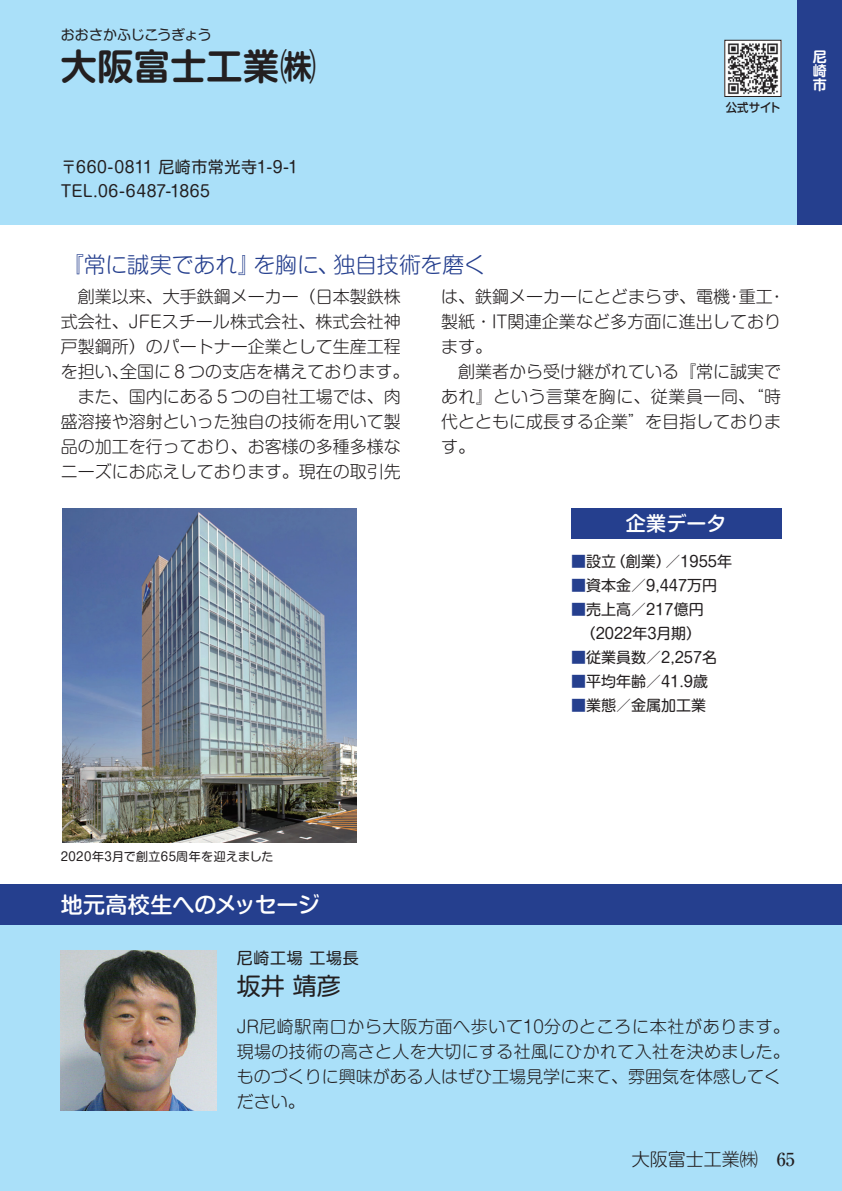
<style>
.page{position:relative;width:842px;height:1191px;background:#fff}
.page>*{position:absolute;margin:0;border:0;box-sizing:border-box;transform-origin:0 0}
.t1{font:700 36px "Shin M Go Pro De";letter-spacing:.015em;color:#231f20}
.t2{font:24px "Shin M Go Pro";color:#231f20}
.t3{font:300 22px "Shin M Go Pro";letter-spacing:-.01em;color:#253f8e}
.t4{font:500 22px "Shin M Go Pro";letter-spacing:-.005em;color:#fff}
.t5{font:500 20px "Shin M Go Pro";letter-spacing:.005em;color:#fff}
.t6{font:300 18px "Shin M Go Pro";color:#231f20}
.t7{font:500 18px "Ryumin Pro";color:#231f20}
.t8{font:300 17px/25px "Shin M Go Pro";color:#231f20}
.t9{font:16px/24px "Shin M Go Pro";letter-spacing:.04em;color:#231f20}
.t10{font:15px/24px "Shin M Go Pro";color:#231f20}
.t11{font:14px "Shin M Go Pro";letter-spacing:-.015em;color:#231f20}
.t12{font:700 14px/14px "Shin M Go Pro De";color:#fff;text-align:justify}
.t13{font:12px "Shin M Go Pro";letter-spacing:.035em;color:#231f20}
.t14{font:500 12px "Shin M Go Pro";letter-spacing:-.005em;color:#231f20;scale:.95 1}
.s1{color:#253f8e}
</style>
<div class="page">
<div style="left:0;top:884px;width:841px;height:307px;background:#aae0f9"></div>
<div style="left:0;top:884px;width:841px;height:40px;background:#253f8e"></div>
<div style="left:0;top:0;width:841px;height:224px;background:#aae0f9"></div>
<div style="left:797px;top:0;width:44px;height:224px;background:#253f8e"></div>
<img style="left:62px;top:508px;width:295px;height:334px">
<div style="left:571px;top:508px;width:210px;height:30px;background:#253f8e"></div>
<img style="left:61px;top:950px;width:156px;height:160px">
<img style="left:726px;top:42px;width:53px;height:53px">
<div style="left:724px;top:40px;width:57px;height:57px;border:1px solid #231f20"></div>
<p class="t11" style="left:61px;top:24px;width:152px">おおさかふじこうぎょう</p>
<h1 class="t1" style="left:61px;top:37px;width:257px">大阪富士工業㈱</h1>
<p class="t9" style="left:61px;top:153px;width:239px">〒660-0811 尼崎市常光寺1-9-1<br>TEL.06-6487-1865</p>
<p class="t3" style="left:62px;top:247px;width:425px">『常に誠実であれ』を胸に、独自技術を磨く</p>
<p class="t14" style="left:725px;top:97px;width:59px">公式サイト</p>
<p class="t8" style="left:61px;top:282px;width:350px">　創業以来、大手鉄鋼メーカー（日本製鉄株式会社、JFEスチール株式会社、株式会社神戸製鋼所）のパートナー企業として生産工程を担い、全国に８つの支店を構えております。　また、国内にある５つの自社工場では、肉盛溶接や溶射といった独自の技術を用いて製品の加工を行っており、お客様の多種多様なニーズにお応えしております。現在の取引先</p>
<p class="t8" style="left:441px;top:282px;width:346px">は、鉄鋼メーカーにとどまらず、電機・重工・製紙・IT関連企業など多方面に進出しております。<br>　創業者から受け継がれている『常に誠実であれ』という言葉を胸に、従業員一同、“時代とともに成長する企業”を目指しております。</p>
<p class="t5" style="left:625px;top:507px;width:102px">企業データ</p>
<p class="t10" style="left:571px;top:548px;width:162px"><span class="s1">■</span>設立（創業）／1955年</p>
<p class="t10" style="left:571px;top:572px;width:148px"><span class="s1">■</span>資本金／9,447万円</p>
<p class="t10" style="left:571px;top:596px;width:134px"><span class="s1">■</span>売上高／217億円　（2022年3月期）</p>
<p class="t10" style="left:571px;top:644px;width:148px"><span class="s1">■</span>従業員数／2,257名</p>
<p class="t10" style="left:571px;top:668px;width:138px"><span class="s1">■</span>平均年齢／41.9歳</p>
<p class="t10" style="left:571px;top:692px;width:136px"><span class="s1">■</span>業態／金属加工業</p>
<p class="t12" style="left:812px;top:48px;width:15px">尼崎市</p>
<p class="t13" style="left:61px;top:847px;width:214px">2020年3月で創立65周年を迎えました</p>
<p class="t4" style="left:61px;top:886px;width:260px">地元高校生へのメッセージ</p>
<p class="t9" style="left:237px;top:944px;width:123px">尼崎工場 工場長</p>
<h2 class="t2" style="left:237px;top:966px;width:105px">坂井 靖彦</h2>
<p class="t8" style="left:237px;top:1012px;width:554px">JR尼崎駅南口から大阪方面へ歩いて10分のところに本社があります。現場の技術の高さと人を大切にする社風にひかれて入社を決めました。ものづくりに興味がある人はぜひ工場見学に来て、雰囲気を体感してください。</p>
<p class="t6" style="left:631px;top:1145px;width:127px">大阪富士工業㈱</p>
<p class="t7" style="left:776px;top:1145px;width:19px">65</p>
</div>
